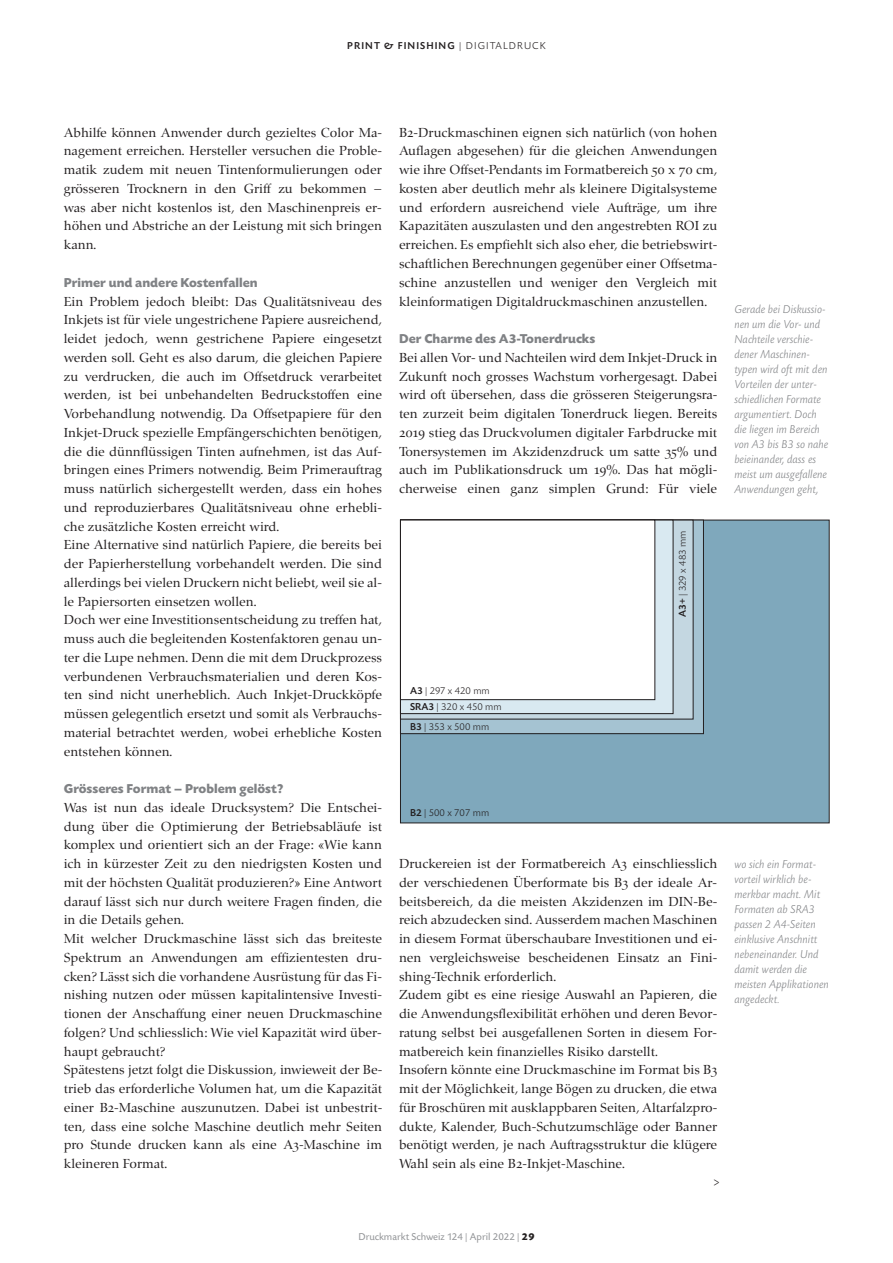
<style>
.page{position:relative;width:893px;height:1263px;background:#fff}
.page>*{position:absolute;margin:0;border:0;box-sizing:border-box;transform-origin:0 0}
.t1{font:13.5px/18.8px "Zapf Renais SB";color:#231f20;text-align:justify}
.t2{font:700 13.5px "Today SB";color:#808285}
.t3{font:italic 300 12px/15px "Today SB";color:#808285}
.t4{font:300 10.5px "Today SB";color:#231f20}
.t5{font:10.5px "Today SB";color:#939598}
.t6{font:500 10.5px "Today SB";letter-spacing:.1em;color:#231f20}
.s1{font-weight:300}
.s2{font-family:"Zapf Renais SB Caps"}
.s3{font-weight:500}
.s4{font-weight:700;color:#231f20}
</style>
<div class="page">
<div style="left:401px;top:520px;width:428px;height:302px;background:#7fa8bc"></div>
<div style="left:401px;top:520px;width:302px;height:213px;background:#a5c3d2"></div>
<div style="left:401px;top:520px;width:292px;height:199px;background:#c4d7e1"></div>
<div style="left:401px;top:520px;width:272px;height:193px;background:#d9e9f1"></div>
<div style="left:401px;top:520px;width:253px;height:179px;background:#fff"></div>
<div style="left:400px;top:520px;width:255px;height:180px;border:1px solid #231f20"></div>
<p class="t6" style="left:347px;top:40px;width:200px">PRINT &amp; FINISHING <span class="s1">| DIGITALDRUCK</span></p>
<p class="t1" style="left:64px;top:123px;width:320px">Abhilfe können Anwender durch gezieltes Color Ma&shy;nagement erreichen. Hersteller versuchen die Proble&shy;matik zudem mit neuen Tintenformulierungen oder grösseren Trocknern in den Griff zu bekommen – was aber nicht kostenlos ist, den Maschinenpreis er&shy;höhen und Abstriche an der Leistung mit sich bringen kann.</p>
<p class="t2" style="left:64px;top:274px;width:196px">Primer und andere Kostenfallen</p>
<p class="t1" style="left:64px;top:291px;width:320px;text-align:left">Ein Problem jedoch bleibt: Das Qualitätsniveau des Inkjets ist für viele ungestrichene Papiere ausreichend, leidet jedoch, wenn gestrichene Papiere eingesetzt werden soll. Geht es also darum, die gleichen Papiere zu verdrucken, die auch im Offsetdruck verarbeitet werden, ist bei unbehandelten Bedruckstoffen eine Vorbehandlung notwendig. Da Offsetpapiere für den Inkjet-Druck spezielle Empfängerschichten benötigen, die die dünnflüssigen Tinten aufnehmen, ist das Auf&shy;bringen eines Primers notwendig. Beim Primerauftrag muss natürlich sichergestellt werden, dass ein hohes und reproduzierbares Qualitätsniveau ohne erhebli&shy;che zusätzliche Kosten erreicht wird.<br>Eine Alternative sind natürlich Papiere, die bereits bei der Papierherstellung vorbehandelt werden. Die sind allerdings bei vielen Druckern nicht beliebt, weil sie al&shy;le Papiersorten einsetzen wollen.<br>Doch wer eine Investitionsentscheidung zu treffen hat, muss auch die begleitenden Kostenfaktoren genau un&shy;ter die Lupe nehmen. Denn die mit dem Druckprozess verbundenen Verbrauchsmaterialien und deren Kos&shy;ten sind nicht unerheblich. Auch Inkjet-Druckköpfe müssen gelegentlich ersetzt und somit als Verbrauchs&shy;material betrachtet werden, wobei erhebliche Kosten entstehen können.</p>
<p class="t2" style="left:64px;top:780px;width:221px">Grösseres Format – Problem gelöst?</p>
<p class="t1" style="left:64px;top:798px;width:320px;text-align:left">Was ist nun das ideale Drucksystem? Die Entschei&shy;dung über die Optimierung der Betriebsabläufe ist komplex und orientiert sich an der Frage: «Wie kann ich in kürzester Zeit zu den niedrigsten Kosten und mit der höchsten Qualität produzieren?» Eine Antwort darauf lässt sich nur durch weitere Fragen finden, die in die Details gehen.<br>Mit welcher Druckmaschine lässt sich das breiteste Spektrum an Anwendungen am effizientesten dru&shy;cken? Lässt sich die vorhandene Ausrüstung für das Fi&shy;nishing nutzen oder müssen kapitalintensive Investi&shy;tionen der Anschaffung einer neuen Druckmaschine folgen? Und schliesslich: Wie viel Kapazität wird über&shy;haupt gebraucht?<br>Spätestens jetzt folgt die Diskussion, inwieweit der Be&shy;trieb das erforderliche Volumen hat, um die Kapazität einer B<span class="s2">2</span>-Maschine auszunutzen. Dabei ist unbestrit&shy;ten, dass eine solche Maschine deutlich mehr Seiten pro Stunde drucken kann als eine A<span class="s2">3</span>-Maschine im kleineren Format.</p>
<p class="t1" style="left:399px;top:123px;width:320px">B<span class="s2">2</span>-Druckmaschinen eignen sich natürlich (von hohen Auflagen abgesehen) für die gleichen Anwendungen wie ihre Offset-Pendants im Formatbereich <span class="s2">50</span> x <span class="s2">70</span> cm, kosten aber deutlich mehr als kleinere Digitalsysteme und erfordern ausreichend viele Aufträge, um ihre Kapazitäten auszulasten und den angestrebten ROI zu erreichen. Es empfiehlt sich also eher, die betriebswirt&shy;schaftlichen Berechnungen gegenüber einer Offsetma&shy;schine anzustellen und weniger den Vergleich mit kleinformatigen Digitaldruckmaschinen anzustellen.</p>
<p class="t2" style="left:399px;top:330px;width:198px">Der Charme des A3-Tonerdrucks</p>
<p class="t1" style="left:399px;top:348px;width:320px">Bei allen Vor- und Nachteilen wird dem Inkjet-Druck in Zukunft noch grosses Wachstum vorhergesagt. Dabei wird oft übersehen, dass die grösseren Steigerungsra&shy;ten zurzeit beim digitalen Tonerdruck liegen. Bereits <span class="s2">2019</span> stieg das Druckvolumen digitaler Farbdrucke mit Tonersystemen im Akzidenzdruck um satte <span class="s2">35</span>% und auch im Publikationsdruck um <span class="s2">19</span>%. Das hat mögli&shy;cherweise einen ganz simplen Grund: Für viele</p>
<p class="t4" style="left:676px;top:617px;width:87px;rotate:-90deg"><span class="s3">A3+</span> | 329 x 483 mm</p>
<p class="t3" style="left:735px;top:301px;width:96px">Gerade bei Diskussio&shy;nen um die Vor- und<br>Nachteile verschie&shy;dener Maschinen&shy;typen wird oft mit den<br>Vorteilen der unter&shy;schiedlichen Formate argumentiert. Doch die liegen im Bereich von A3 bis B3 so nahe beieinander, dass es meist um ausgefallene<br>Anwendungen geht,</p>
<p class="t4" style="left:410px;top:684px;width:81px"><span class="s3">A3</span> | 297 x 420 mm</p>
<p class="t4" style="left:410px;top:700px;width:93px"><span class="s3">SRA3</span> | 320 x 450 mm</p>
<p class="t4" style="left:410px;top:720px;width:81px"><span class="s3">B3</span> | 353 x 500 mm</p>
<p class="t4" style="left:410px;top:807px;width:81px"><span class="s3">B2</span> | 500 x 707 mm</p>
<p class="t1" style="left:399px;top:854px;width:320px">Druckereien ist der Formatbereich A<span class="s2">3</span> einschliesslich</p>
<p class="t1" style="left:399px;top:873px;width:319px">der verschiedenen Überformate bis B<span class="s2">3</span> der ideale Ar-</p>
<p class="t1" style="left:399px;top:891px;width:320px">beitsbereich, da die meisten Akzidenzen im DIN-Be-</p>
<p class="t1" style="left:399px;top:910px;width:320px">reich abzudecken sind. Ausserdem machen Maschinen</p>
<p class="t1" style="left:399px;top:929px;width:320px">in diesem Format überschaubare Investitionen und ei-</p>
<p class="t1" style="left:399px;top:948px;width:320px">nen vergleichsweise bescheidenen Einsatz an Fini-</p>
<p class="t1" style="left:399px;top:966px;width:159px">shing-Technik erforderlich.</p>
<p class="t1" style="left:399px;top:985px;width:320px">Zudem gibt es eine riesige Auswahl an Papieren, die</p>
<p class="t1" style="left:399px;top:1004px;width:320px">die Anwendungsflexibilität erhöhen und deren Bevor-</p>
<p class="t1" style="left:399px;top:1023px;width:319px">ratung selbst bei ausgefallenen Sorten in diesem For-</p>
<p class="t1" style="left:399px;top:1041px;width:260px">matbereich kein finanzielles Risiko darstellt.</p>
<p class="t1" style="left:399px;top:1060px;width:320px">Insofern könnte eine Druckmaschine im Format bis B<span class="s2">3</span></p>
<p class="t1" style="left:399px;top:1079px;width:320px">mit der Möglichkeit, lange Bögen zu drucken, die etwa</p>
<p class="t1" style="left:399px;top:1098px;width:320px">für Broschüren mit ausklappbaren Seiten, Altarfalzpro-</p>
<p class="t1" style="left:399px;top:1116px;width:320px">dukte, Kalender, Buch-Schutzumschläge oder Banner</p>
<p class="t1" style="left:399px;top:1135px;width:320px">benötigt werden, je nach Auftragsstruktur die klügere</p>
<p class="t1" style="left:399px;top:1154px;width:227px">Wahl sein als eine B<span class="s2">2</span>-Inkjet-Maschine.</p>
<p class="t1" style="left:713px;top:1173px;width:8px">&gt;</p>
<p class="t3" style="left:735px;top:856px;width:96px">wo sich ein Format&shy;vorteil wirklich be&shy;merkbar macht. Mit<br>Formaten ab SRA3 passen 2 A4-Seiten einklusive Anschnitt nebeneinander. Und damit werden die meisten Applikationen angedeckt.</p>
<p class="t5" style="left:358px;top:1230px;width:178px">Druckmarkt Schweiz 124 | April 2022 | <span class="s4">29</span></p>
</div>
